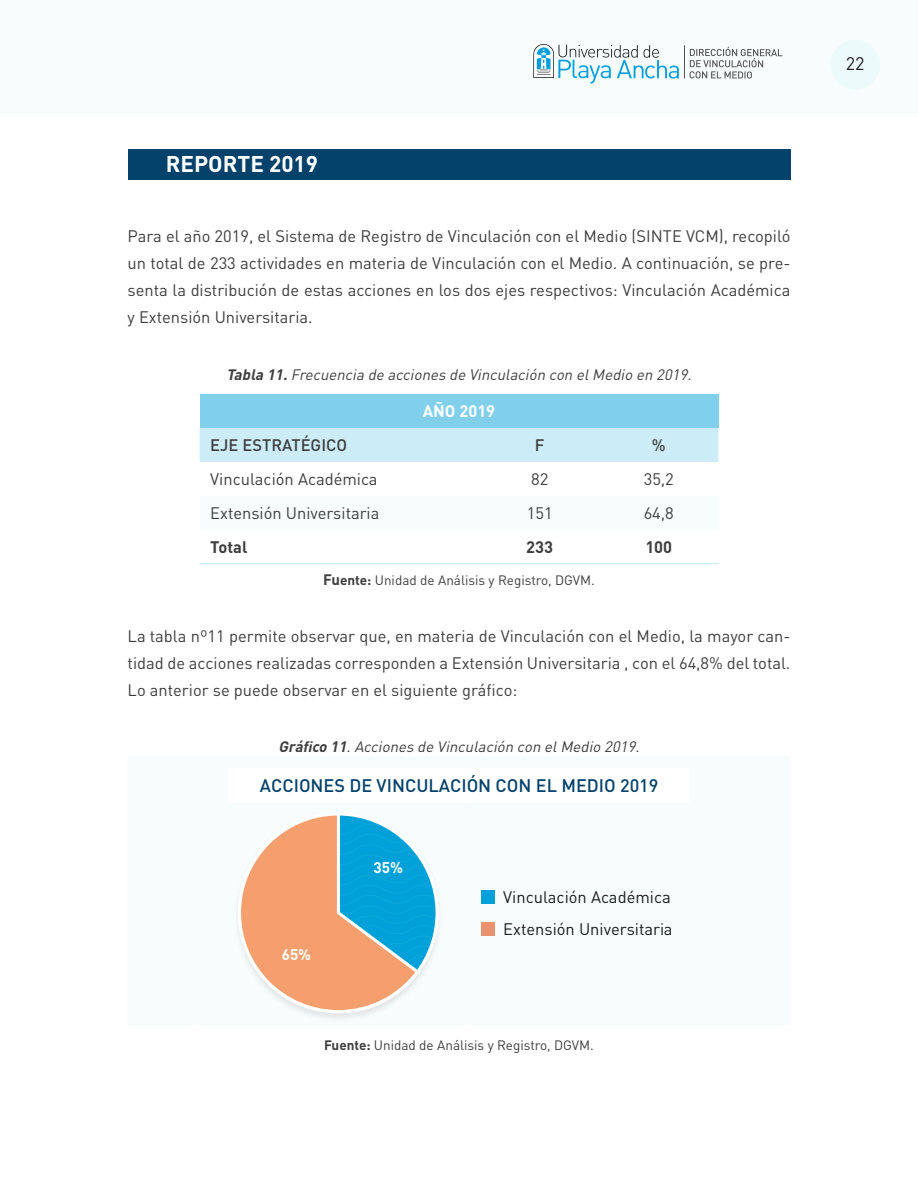
<style>
.page{position:relative;width:918px;height:1188px;background:#fff}
.page>*{position:absolute;margin:0;border:0;box-sizing:border-box;transform-origin:0 0}
.t1{font:700 22.5px "DIN Pro";color:#fff}
.t2{font:500 18px "DIN Pro";color:#05426b}
.t3{font:18px "DIN Pro";color:#231f20}
.t4{font:16.5px/27px "DIN Pro";color:#3e3e3f;text-align:justify}
.t5{font:16.5px/32.2px "DIN Pro";color:#1c1c1c}
.t6{font:500 16.5px "DIN Pro";color:#3e3e3f}
.t7{font:700 16.5px "DIN Pro";color:#3e3e3f}
.t8{font:700 16.5px "DIN Pro";color:#fff}
.t9{font:700 15.15px "DIN Pro";color:#fff}
.t10{font:italic 15px "DIN Pro";color:#3e3e3f}
.t11{font:13.5px "DIN Pro";color:#3e3e3f}
.s1{font-weight:700}
.s2{font-weight:700;font-size:15px}
</style>
<div class="page">
<div style="left:0;top:0;width:918px;height:112px;background:#f7fcfc"></div>
<svg style="left:533px;top:44px;width:146px;height:40px"></svg>
<svg style="left:690px;top:47px;width:92px;height:32px"></svg>
<hr style="left:684px;top:45px;width:1px;height:33px;background:#3d3d3b">
<div style="left:830px;top:40px;width:50px;height:49px;background:#edfafb;border-radius:50%"></div>
<div style="left:128px;top:149px;width:662px;height:31px;background:#05426b"></div>
<div style="left:200px;top:394px;width:518px;height:34px;background:#80d0ec"></div>
<div style="left:200px;top:428px;width:518px;height:34px;background:#ccecf7"></div>
<hr style="left:200px;top:563px;width:280px;height:1px;background:#cbecf7">
<hr style="left:480px;top:563px;width:119px;height:1px;background:#cbecf7">
<hr style="left:599px;top:563px;width:119px;height:1px;background:#cbecf7">
<svg style="left:236px;top:813px;width:203px;height:200px"></svg>
<div style="left:481px;top:890px;width:14px;height:14px;background:#00a1d9"></div>
<div style="left:481px;top:922px;width:14px;height:14px;background:#e8916e"></div>
<h1 class="t1" style="left:166px;top:149px;width:154px">REPORTE 2019</h1>
<p class="t4" style="left:128px;top:222px;width:664px">Para el año 2019, el Sistema de Registro de Vinculación con el Medio (SINTE VCM), recopiló un total de 233 actividades en materia de Vinculación con el Medio. A continuación, se pre&shy;senta la distribución de estas acciones en los dos ejes respectivos: Vinculación Académica y Extensión Universitaria.</p>
<p class="t10" style="left:226px;top:364px;width:470px"><span class="s1">Tabla 11.</span>Frecuencia de acciones de Vinculación con elMedio en 2019.</p>
<p class="t8" style="left:423px;top:400px;width:74px">AÑO 2019</p>
<p class="t6" style="left:210px;top:434px;width:138px">EJE ESTRATÉGICO</p>
<p class="t6" style="left:535px;top:434px;width:11px">F</p>
<p class="t6" style="left:652px;top:434px;width:15px">%</p>
<p class="t4" style="left:210px;top:465px;width:169px">Vinculación Académica</p>
<p class="t4" style="left:531px;top:465px;width:19px">82</p>
<p class="t4" style="left:644px;top:465px;width:32px">35,2</p>
<p class="t4" style="left:210px;top:499px;width:171px">Extensión Universitaria</p>
<p class="t4" style="left:527px;top:499px;width:27px">151</p>
<p class="t4" style="left:644px;top:499px;width:32px">64,8</p>
<p class="t7" style="left:210px;top:536px;width:39px">Total</p>
<p class="t7" style="left:526px;top:536px;width:28px">233</p>
<p class="t7" style="left:645px;top:536px;width:28px">100</p>
<p class="t11" style="left:323px;top:571px;width:273px"><span class="s2">Fu</span><span class="s1">ente:</span> Unidad de Análisis y Registro, DGVM.</p>
<p class="t4" style="left:128px;top:622px;width:664px">La tabla nº11 permite observar que, en materia de Vinculación con el Medio, la mayor can&shy;tidad de acciones realizadas corresponden a Extensión Universitaria , con el 64,8% del total.<br>Lo anterior se puede observar en el siguiente gráfico:</p>
<p class="t10" style="left:278px;top:737px;width:366px"><span class="s1">Gráfico 11</span>.Acciones de Vinculación con elMedio 2019.</p>
<p class="t2" style="left:260px;top:773px;width:400px">ACCIONES DE VINCULACIÓN CON EL MEDIO 2019</p>
<p class="t9" style="left:282px;top:944px;width:31px">65%</p>
<p class="t9" style="left:374px;top:858px;width:31px">35%</p>
<p class="t5" style="left:503px;top:880px;width:171px">Vinculación Académica<br>Extensión Universitaria</p>
<p class="t11" style="left:324px;top:1036px;width:271px"><span class="s1">Fuente:</span> Unidad de Análisis y Registro, DGVM.</p>
<p class="t3" style="left:846px;top:51px;width:20px">22</p>
</div>
